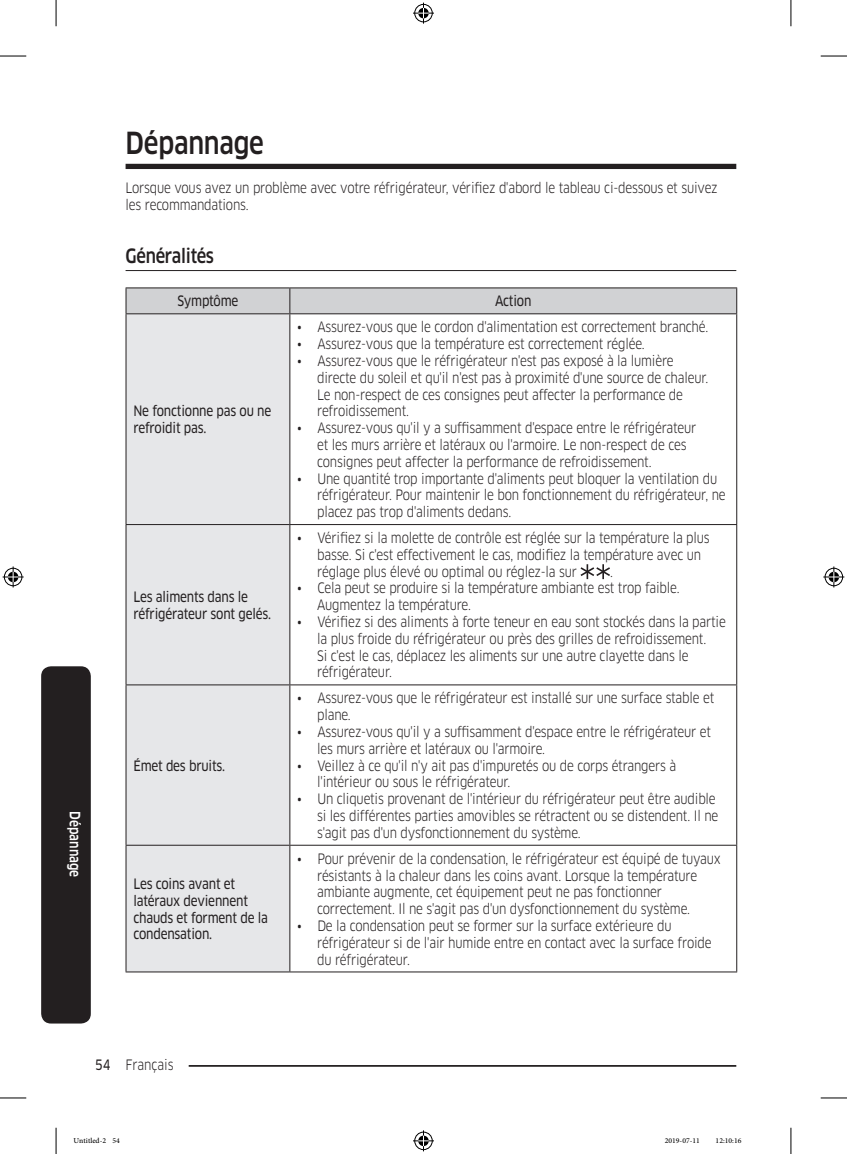
<style>
.page{position:relative;width:847px;height:1154px;background:#fff}
.page>*{position:absolute;margin:0;border:0;box-sizing:border-box;transform-origin:0 0}
.t1{font:500 29.75px "Samsung Clan Pro";letter-spacing:-.01em;color:#231f20;scale:.85 1}
.t2{font:500 19.25px "Samsung Clan Pro";letter-spacing:-.015em;color:#231f20;scale:.85 1}
.t3{font:14px/16.8px "Samsung Clan Pro";letter-spacing:-.015em;color:#231f20;scale:.85 1}
.P_Center{font:14px/16.8px "Samsung Clan Pro News";letter-spacing:-.015em;color:#231f20;scale:.85 1}
.Sidebar{font:500 14px "Samsung Clan Pro";color:#fff;scale:.85 1}
.t4{font:10.5px "Adobe Arabic";color:#000}
.s1{font-family:"Samsung Clan Pro News"}
</style>
<div class="page">
<hr style="left:125px;top:1065px;width:611px;height:2px;background:#231f20">
<div style="left:111px;top:1055px;width:78px;height:17px;background:#fff"></div>
<div style="left:125px;top:164px;width:611px;height:5px;background:#231f20"></div>
<hr style="left:125px;top:270px;width:611px;height:1px;background:#231f20">
<div style="left:126px;top:314px;width:163px;height:657px;background:#e6e7e9"></div>
<hr style="left:125px;top:287px;width:165px;height:1px;background:#231f20">
<hr style="left:290px;top:287px;width:446px;height:1px;background:#231f20">
<div style="left:125px;top:288px;width:612px;height:26px;background:#d1d2d4"></div>
<hr style="left:125px;top:313px;width:165px;height:1px;background:#231f20">
<hr style="left:125px;top:314px;width:1px;height:210px;background:#231f20">
<hr style="left:290px;top:313px;width:446px;height:1px;background:#231f20">
<hr style="left:289px;top:314px;width:1px;height:210px;background:#231f20">
<hr style="left:736px;top:314px;width:1px;height:210px;background:#231f20">
<hr style="left:125px;top:524px;width:165px;height:1px;background:#231f20">
<hr style="left:125px;top:525px;width:1px;height:159px;background:#231f20">
<hr style="left:290px;top:524px;width:446px;height:1px;background:#231f20">
<hr style="left:289px;top:525px;width:1px;height:159px;background:#231f20">
<hr style="left:736px;top:525px;width:1px;height:159px;background:#231f20">
<hr style="left:125px;top:684px;width:165px;height:1px;background:#231f20">
<hr style="left:125px;top:685px;width:1px;height:160px;background:#231f20">
<hr style="left:290px;top:684px;width:446px;height:1px;background:#231f20">
<hr style="left:289px;top:685px;width:1px;height:160px;background:#231f20">
<hr style="left:736px;top:685px;width:1px;height:160px;background:#231f20">
<hr style="left:125px;top:845px;width:165px;height:1px;background:#231f20">
<hr style="left:125px;top:845px;width:1px;height:126px;background:#231f20">
<hr style="left:290px;top:845px;width:446px;height:1px;background:#231f20">
<hr style="left:289px;top:845px;width:1px;height:126px;background:#231f20">
<hr style="left:736px;top:845px;width:1px;height:126px;background:#231f20">
<hr style="left:125px;top:971px;width:165px;height:1px;background:#231f20">
<hr style="left:290px;top:971px;width:446px;height:1px;background:#231f20">
<svg style="left:580px;top:564px;width:29px;height:15px"></svg>
<div style="left:41px;top:666px;width:50px;height:357px;background:#231f20;border-radius:10px"></div>
<svg style="left:0;top:56px;width:26px;height:1px"></svg>
<svg style="left:820px;top:56px;width:26px;height:1px"></svg>
<svg style="left:0;top:1097px;width:26px;height:1px"></svg>
<svg style="left:820px;top:1097px;width:26px;height:1px"></svg>
<svg style="left:56px;top:0;width:1px;height:26px"></svg>
<svg style="left:56px;top:1128px;width:1px;height:26px"></svg>
<svg style="left:790px;top:0;width:1px;height:26px"></svg>
<svg style="left:790px;top:1128px;width:1px;height:26px"></svg>
<svg style="left:413px;top:3px;width:21px;height:21px"></svg>
<svg style="left:413px;top:1130px;width:21px;height:21px"></svg>
<svg style="left:3px;top:566px;width:21px;height:21px"></svg>
<svg style="left:823px;top:566px;width:21px;height:21px"></svg>
<h1 class="t1" style="left:125px;top:125px;width:164px">Dépannage</h1>
<p class="t3" style="left:125px;top:179px;width:697px">Lorsque vous avez un problème avec votre réfrigérateur, vérifiez d'abord le tableau ci-dessous et suivez les recommandations.</p>
<h2 class="t2" style="left:125px;top:244px;width:106px">Généralités</h2>
<p class="P_Center" style="left:177px;top:293px;width:73px">Symptôme</p>
<p class="P_Center" style="left:495px;top:293px;width:44px">Action</p>
<p class="Sidebar" style="left:83px;top:811px;width:79px;rotate:90deg">Dépannage</p>
<p class="P_Center" style="left:133px;top:403px;width:163px">Ne fonctionne pas ou ne refroidit pas.</p>
<p class="P_Center" style="left:133px;top:588px;width:163px">Les aliments dans le réfrigérateur sont gelés.</p>
<p class="P_Center" style="left:133px;top:757px;width:109px">Émet des bruits.</p>
<p class="P_Center" style="left:133px;top:875px;width:160px">Les coins avant et latéraux deviennent chauds et forment de la condensation.</p>
<p class="t3" style="left:297px;top:319px;width:484px">• Assurez-vous que le cordon d'alimentation est correctement branché.</p>
<p class="t3" style="left:297px;top:335px;width:410px">• Assurez-vous que la température est correctement réglée.</p>
<p class="t3" style="left:317px;top:352px;width:461px;text-indent:-20px">• Assurez-vous que le réfrigérateur n'est pas exposé à la lumière directe du soleil et qu'il n'est pas à proximité d'une source de chaleur.<br>Le non-respect de ces consignes peut affecter la performance de refroidissement.</p>
<p class="t3" style="left:317px;top:419px;width:447px;text-indent:-20px">• Assurez-vous qu'il y a suffisamment d'espace entre le réfrigérateur et les murs arrière et latéraux ou l'armoire. Le non-respect de ces consignes peut affecter la performance de refroidissement.</p>
<p class="t3" style="left:317px;top:470px;width:482px;text-indent:-20px">• Une quantité trop importante d'aliments peut bloquer la ventilation du réfrigérateur. Pour maintenir le bon fonctionnement du réfrigérateur, ne placez pas trop d'aliments dedans.</p>
<p class="t3" style="left:317px;top:529px;width:463px;text-indent:-20px">• Vérifiez si la molette de contrôle est réglée sur la température la plus basse. Si c'est effectivement le cas, modifiez la température avec un réglage plus élevé ou optimal ou réglez-la sur</p>
<p class="t3" style="left:609px;top:563px;width:5px">.</p>
<p class="t3" style="left:317px;top:580px;width:428px;text-indent:-20px">• Cela peut se produire si la température ambiante est trop faible.<br>Augmentez la température.</p>
<p class="t3" style="left:317px;top:613px;width:482px;text-indent:-20px">• Vérifiez si des aliments à forte teneur en eau sont stockés dans la partie la plus froide du réfrigérateur ou près des grilles de refroidissement.<br>Si c'est le cas, déplacez les aliments sur une autre clayette dans le réfrigérateur.</p>
<p class="t3" style="left:317px;top:690px;width:468px;text-indent:-20px">• Assurez-vous que le réfrigérateur est installé sur une surface stable et plane.</p>
<p class="t3" style="left:317px;top:723px;width:464px;text-indent:-20px">• Assurez-vous qu'il y a suffisamment d'espace entre le réfrigérateur et les murs arrière et latéraux ou l'armoire.</p>
<p class="t3" style="left:317px;top:757px;width:423px;text-indent:-20px">• Veillez à ce qu'il n'y ait pas d'impuretés ou de corps étrangers à l'intérieur ou sous le réfrigérateur.</p>
<p class="t3" style="left:317px;top:790px;width:473px;text-indent:-20px">• Un cliquetis provenant de l'intérieur du réfrigérateur peut être audible si les différentes parties amovibles se rétractent ou se distendent. Il ne s'agit pas d'un dysfonctionnement du système.</p>
<p class="t3" style="left:317px;top:850px;width:476px;text-indent:-20px">• Pour prévenir de la condensation, le réfrigérateur est équipé de tuyaux résistants à la chaleur dans les coins avant. Lorsque la température ambiante augmente, cet équipement peut ne pas fonctionner correctement. Il ne s'agit pas d'un dysfonctionnement du système.</p>
<p class="t3" style="left:317px;top:917px;width:465px;text-indent:-20px">• De la condensation peut se former sur la surface extérieure du réfrigérateur si de l'air humide entre en contact avec la surface froide du réfrigérateur.</p>
<p class="t3" style="left:95px;top:1056px;width:94px"><span class="s1">54</span> Français</p>
<p class="t4" style="left:74px;top:1133px;width:48px">Untitled-2 54</p>
<p class="t4" style="left:664px;top:1133px;width:37px">2019-07-11</p>
<p class="t4" style="left:715px;top:1133px;width:27px">12:10:16</p>
</div>
